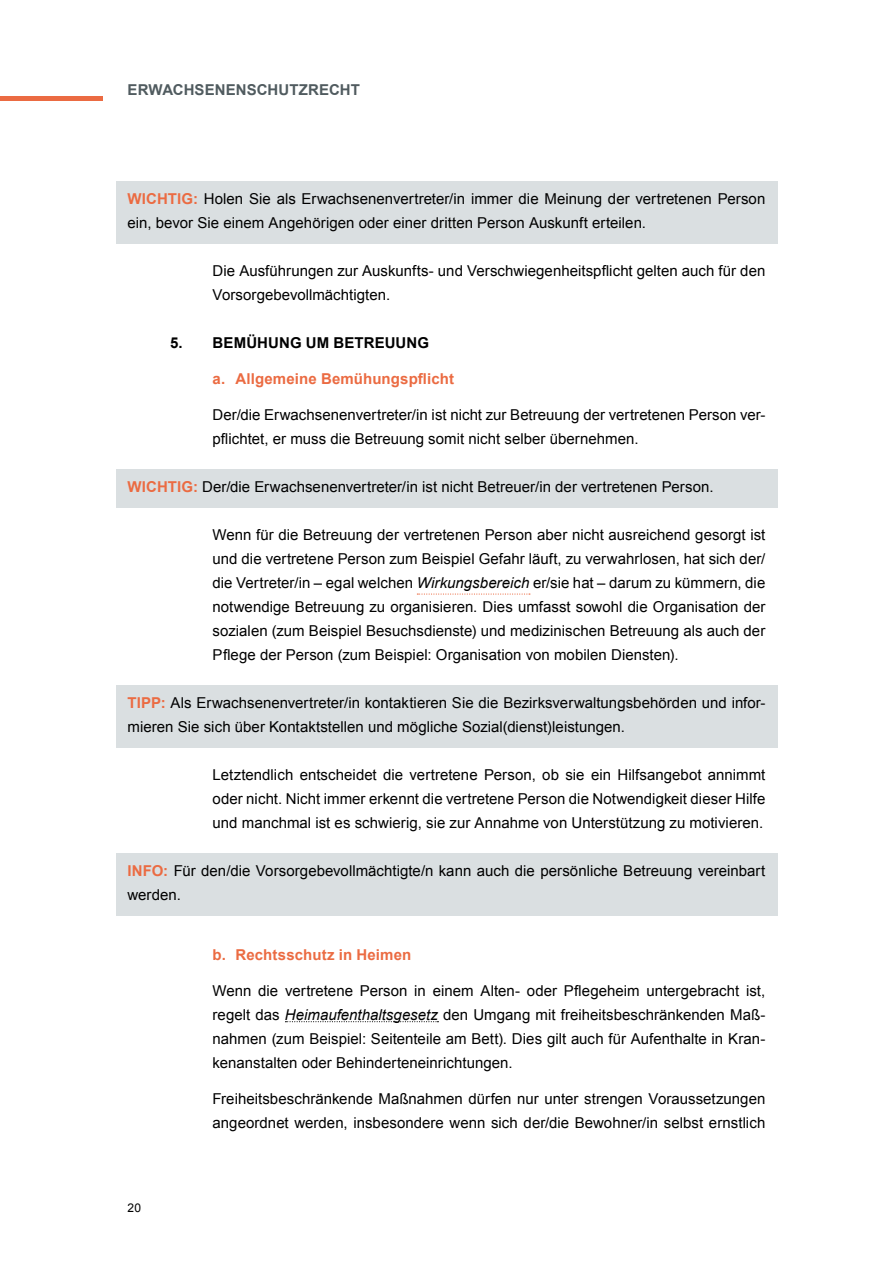
<style>
.page{position:relative;width:893px;height:1263px;background:#fff}
.page>*{position:absolute;margin:0;border:0;box-sizing:border-box;transform-origin:0 0}
.t1{font:15px/24px "Arial";letter-spacing:.005em;color:#000}
.t2{font:700 15px "Arial";letter-spacing:.01em;color:#eb6b42}
.t3{font:700 15px "Arial";letter-spacing:.005em;color:#505b5f}
.t4{font:700 15px "Arial";letter-spacing:.005em;color:#000}
.t5{font:12px "Arial";color:#000}
.s1{font-weight:700;color:#eb6b42}
.s2{font-style:italic}
</style>
<div class="page">
<hr style="left:0;top:96px;width:102px;height:4px;background:#eb6b42">
<div style="left:116px;top:181px;width:661px;height:62px;background:#dadfe1"></div>
<div style="left:116px;top:469px;width:661px;height:38px;background:#dadfe1"></div>
<svg style="left:417px;top:593px;width:113px;height:2px"></svg>
<div style="left:116px;top:685px;width:661px;height:62px;background:#dadfe1"></div>
<div style="left:116px;top:853px;width:661px;height:62px;background:#dadfe1"></div>
<svg style="left:285px;top:1021px;width:153px;height:1px"></svg>
<p class="t3" style="left:128px;top:80px;width:234px">ERWACHSENENSCHUTZRECHT</p>
<p class="t1" style="left:128px;top:187px;width:639px"><span class="s1">WICHTIG:</span> Holen Sie als Erwachsenenvertreter/in immer die Meinung der vertretenen Person ein, bevor Sie einem Angehörigen oder einer dritten Person Auskunft erteilen.</p>
<p class="t1" style="left:213px;top:259px;width:554px">Die Ausführungen zur Auskunfts- und Verschwiegenheitspflicht gelten auch für den<br>Vorsorgebevollmächtigten.</p>
<p class="t4" style="left:170px;top:333px;width:261px">5. BEMÜHUNG UM BETREUUNG</p>
<p class="t2" style="left:213px;top:369px;width:243px">a. Allgemeine Bemühungspflicht</p>
<p class="t1" style="left:213px;top:403px;width:554px">Der/die Erwachsenenvertreter/in ist nicht zur Betreuung der vertretenen Person ver&shy;pflichtet, er muss die Betreuung somit nicht selber übernehmen.</p>
<p class="t1" style="left:128px;top:475px;width:587px"><span class="s1">WICHTIG:</span> Der/die Erwachsenenvertreter/in ist nicht Betreuer/in der vertretenen Person.</p>
<p class="t1" style="left:213px;top:523px;width:554px;text-align:justify">Wenn für die Betreuung der vertretenen Person aber nicht ausreichend gesorgt ist und die vertretene Person zum Beispiel Gefahr läuft, zu verwahrlosen, hat sich der/ die Vertreter/in – egal welchen <span class="s2">Wirkungsbereich</span> er/sie hat – darum zu kümmern, die notwendige Betreuung zu organisieren. Dies umfasst sowohl die Organisation der sozialen (zum Beispiel Besuchsdienste) und medizinischen Betreuung als auch der Pflege der Person (zum Beispiel: Organisation von mobilen Diensten).</p>
<p class="t1" style="left:128px;top:691px;width:639px"><span class="s1">TIPP:</span> Als Erwachsenenvertreter/in kontaktieren Sie die Bezirksverwaltungsbehörden und infor&shy;mieren Sie sich über Kontaktstellen und mögliche Sozial(dienst)leistungen.</p>
<p class="t1" style="left:213px;top:763px;width:554px;text-align:justify">Letztendlich entscheidet die vertretene Person, ob sie ein Hilfsangebot annimmt oder nicht. Nicht immer erkennt die vertretene Person die Notwendigkeit dieser Hilfe und manchmal ist es schwierig, sie zur Annahme von Unterstützung zu motivieren.</p>
<p class="t1" style="left:128px;top:859px;width:639px"><span class="s1">INFO:</span> Für den/die Vorsorgebevollmächtigte/n kann auch die persönliche Betreuung vereinbart werden.</p>
<p class="t5" style="left:128px;top:1200px;width:15px">20</p>
<p class="t2" style="left:213px;top:945px;width:200px">b. Rechtsschutz in Heimen</p>
<p class="t1" style="left:213px;top:979px;width:554px;text-align:justify">Wenn die vertretene Person in einem Alten- oder Pflegeheim untergebracht ist, regelt das <span class="s2">Heimaufenthaltsgesetz</span> den Umgang mit freiheitsbeschränkenden Maß&shy;nahmen (zum Beispiel: Seitenteile am Bett). Dies gilt auch für Aufenthalte in Kran&shy;kenanstalten oder Behinderteneinrichtungen.</p>
<p class="t1" style="left:213px;top:1087px;width:554px">Freiheitsbeschränkende Maßnahmen dürfen nur unter strengen Voraussetzungen angeordnet werden, insbesondere wenn sich der/die Bewohner/in selbst ernstlich</p>
</div>
